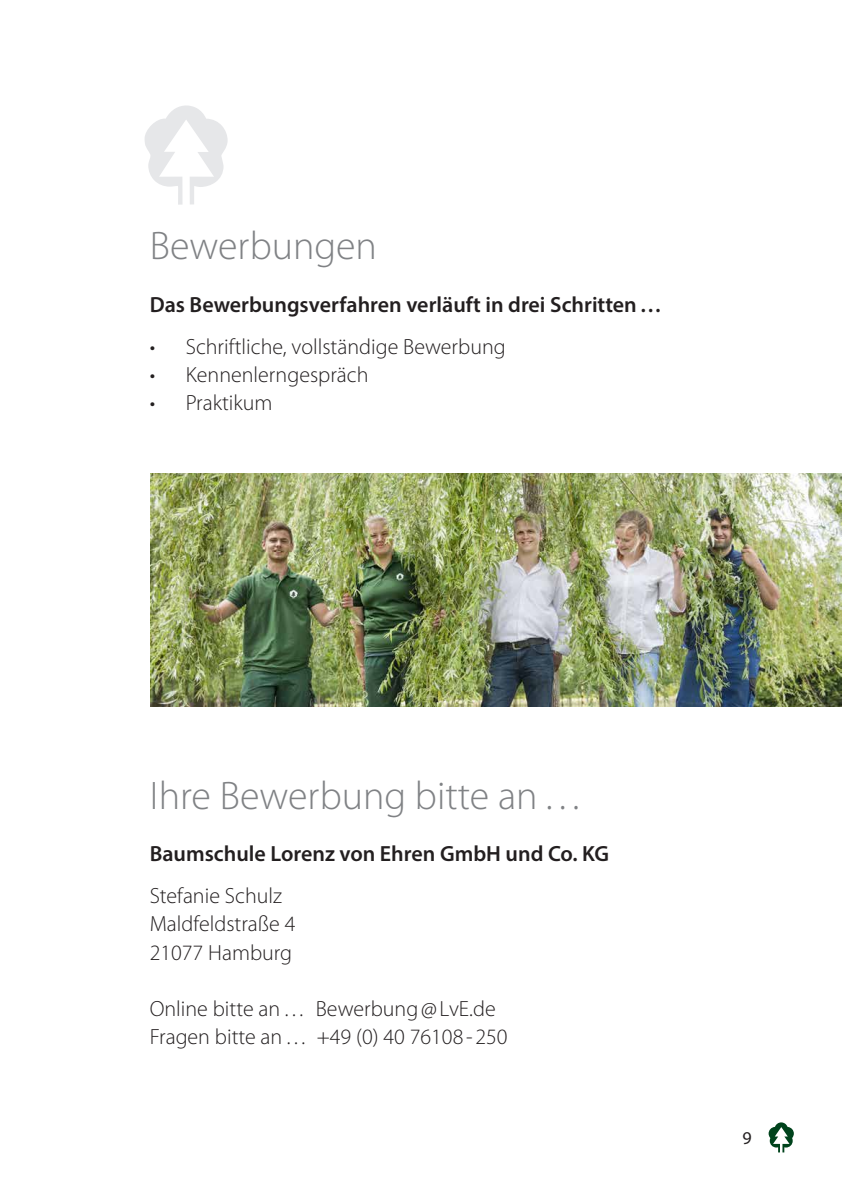
<style>
.page{position:relative;width:842px;height:1191px;background:#fff}
.page>*{position:absolute;margin:0;border:0;box-sizing:border-box;transform-origin:0 0}
.t1{font:300 40px "Myriad Pro";color:#808285}
.t2{font:300 22px "Myriad Pro";color:#231f20}
.t3{font:600 22px "Myriad Pro";color:#231f20}
.t4{font:18px "Myriad Pro";color:#231f20}
</style>
<div class="page">
<svg style="left:769px;top:1122px;width:25px;height:30px"></svg>
<svg style="left:145px;top:105px;width:83px;height:100px"></svg>
<img style="left:151px;top:473px;width:691px;height:233px">
<p class="t1" style="left:150px;top:222px;width:229px">Bewerbungen</p>
<p class="t3" style="left:150px;top:290px;width:513px">Das Bewerbungsverfahren verläuft in drei Schritten…</p>
<p class="t2" style="left:150px;top:333px;width:358px">• Schriftliche, vollständige Bewerbung</p>
<p class="t2" style="left:150px;top:361px;width:220px">• Kennenlerngespräch</p>
<p class="t2" style="left:150px;top:389px;width:124px">• Praktikum</p>
<p class="t1" style="left:150px;top:771px;width:434px">Ihre Bewerbung bitte an…</p>
<p class="t3" style="left:150px;top:840px;width:461px">Baumschule Lorenz von Ehren GmbH und Co. KG</p>
<p class="t2" style="left:150px;top:883px;width:134px">Stefanie Schulz</p>
<p class="t2" style="left:150px;top:911px;width:147px">Maldfeldstraße 4</p>
<p class="t2" style="left:150px;top:939px;width:144px">21077 Hamburg</p>
<p class="t2" style="left:150px;top:995px;width:347px">Online bitte an… Bewerbung@LvE.de</p>
<p class="t2" style="left:150px;top:1023px;width:359px">Fragen bitte an… +49 (0) 40 76108 - 250</p>
<p class="t4" style="left:743px;top:1126px;width:11px">9</p>
</div>
